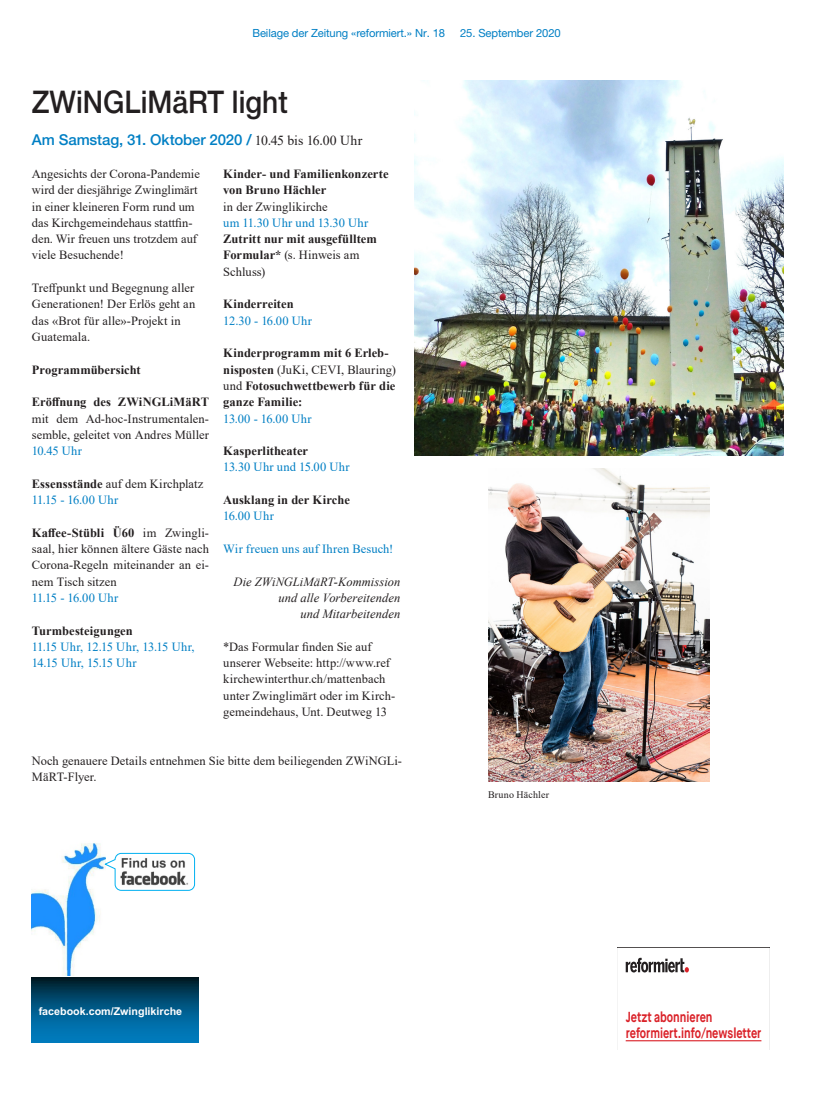
<style>
.page{position:relative;width:815px;height:1106px;background:#fff}
.page>*{position:absolute;margin:0;border:0;box-sizing:border-box;transform-origin:0 0}
.Aktuell_Titel{font:500 31.25px "Helvetica Neue LT Pro";color:#231f20;scale:.9 1}
.t1{font:500 15px "Helvetica Neue LT Pro";letter-spacing:-.005em;color:#007fc4}
.t2{font:700 14.5px/16.5px "Maison Neue";letter-spacing:-.005em;color:#da2128;scale:.78 1}
._03_Kalender_Datum{font:12.5px/16.2px "Times New Roman";color:#231f20}
._03_Kalender_Datum-2{font:700 12.5px/16.2px "Times New Roman";letter-spacing:.005em;color:#231f20}
._03_Kalender_Datum-3{font:12.5px/16.2px "Times New Roman";letter-spacing:.015em;color:#007fc4}
._03_Kalender_Datum-4{font:italic 12.5px/16.2px "Times New Roman";letter-spacing:.005em;color:#231f20;text-align:right}
._03_Kalender_Datum-5{font:12.5px "Times New Roman";letter-spacing:-.01em;color:#007fc4}
.t3{font:11.25px "Helvetica Neue LT Pro";letter-spacing:-.01em;color:#007fc4}
.t4{font:700 10.75px "Arial";color:#fff}
.Text_linksbündig{font:10px "Times New Roman";letter-spacing:.015em;color:#231f20}
.s1{font-family:"Times New Roman";font-weight:400;font-size:13.75px;color:#231f20}
.s2{font-weight:400}
.s3{font-weight:700}
</style>
<div class="page">
<svg style="left:618px;top:947px;width:152px;height:103px"></svg>
<img style="left:32px;top:843px;width:71px;height:132px">
<svg style="left:32px;top:977px;width:167px;height:65px"></svg>
<img style="left:36px;top:995px;width:153px;height:23px">
<svg style="left:103px;top:852px;width:92px;height:39px"></svg>
<img style="left:119px;top:855px;width:72px;height:33px">
<img style="left:415px;top:80px;width:368px;height:375px">
<img style="left:488px;top:468px;width:222px;height:314px">
<p class="t3" style="left:252px;top:26px;width:194px">Beilage der Zeitung «reformiert.» Nr. 18</p>
<p class="t3" style="left:460px;top:26px;width:102px">25. September 2020</p>
<p class="Aktuell_Titel" style="left:32px;top:83px;width:286px">ZWiNGLiMäRT light</p>
<p class="t1" style="left:32px;top:130px;width:332px">Am Samstag, 31. Oktober 2020 / <span class="s1">10.45 bis 16.00 Uhr</span></p>
<p class="_03_Kalender_Datum-2" style="left:223px;top:165px;width:167px">Kinder- und Familienkonzerte von Bruno Hächler</p>
<p class="_03_Kalender_Datum" style="left:223px;top:198px;width:106px">in der Zwinglikirche</p>
<p class="_03_Kalender_Datum-3" style="left:223px;top:214px;width:147px">um 11.30 Uhr und 13.30 Uhr</p>
<p class="_03_Kalender_Datum-2" style="left:223px;top:230px;width:155px">Zutritt nur mit ausgefülltem<br>Formular* <span class="s2">(s. Hinweis am<br>Schluss)</span></p>
<p class="_03_Kalender_Datum-2" style="left:223px;top:296px;width:72px">Kinderreiten</p>
<p class="_03_Kalender_Datum-3" style="left:223px;top:312px;width:90px">12.30 - 16.00 Uhr</p>
<p class="_03_Kalender_Datum-2" style="left:223px;top:344px;width:174px">Kinderprogramm mit 6 Erleb&shy;nisposten <span class="s2">(JuKi, CEVI, Blauring) und</span> Fotosuchwettbewerb für die ganze Familie:</p>
<p class="_03_Kalender_Datum-3" style="left:223px;top:410px;width:90px">13.00 - 16.00 Uhr</p>
<p class="_03_Kalender_Datum-2" style="left:223px;top:442px;width:86px">Kasperlitheater</p>
<p class="_03_Kalender_Datum-3" style="left:223px;top:459px;width:128px">13.30 Uhr und 15.00 Uhr</p>
<p class="_03_Kalender_Datum-2" style="left:223px;top:491px;width:128px">Ausklang in der Kirche</p>
<p class="_03_Kalender_Datum-3" style="left:223px;top:507px;width:52px">16.00 Uhr</p>
<p class="_03_Kalender_Datum-3" style="left:223px;top:540px;width:172px">Wir freuen uns auf Ihren Besuch!</p>
<p class="_03_Kalender_Datum-4" style="left:234px;top:573px;width:168px">Die ZWiNGLiMäRT-Kommission und alle Vorbereitenden<br>und Mitarbeitenden</p>
<p class="_03_Kalender_Datum" style="left:223px;top:638px;width:168px">*Das Formular finden Sie auf unserer Webseite: http://www.ref</p>
<p class="_03_Kalender_Datum" style="left:223px;top:670px;width:174px">kirchewinterthur.ch/mattenbach unter Zwinglimärt oder im Kirch-</p>
<p class="_03_Kalender_Datum" style="left:223px;top:703px;width:165px">gemeindehaus, Unt. Deutweg 13</p>
<p class="_03_Kalender_Datum" style="left:32px;top:752px;width:372px">Noch genauere Details entnehmen Sie bitte dem beiliegenden ZWiNGLi-<br>MäRT-Flyer.</p>
<p class="_03_Kalender_Datum" style="left:32px;top:165px;width:170px">Angesichts der Corona-Pandemie wird der diesjährige Zwinglimärt in einer kleineren Form rund um das Kirchgemeindehaus stattfin&shy;den. Wir freuen uns trotzdem auf viele Besuchende!</p>
<p class="_03_Kalender_Datum" style="left:32px;top:279px;width:165px">Treffpunkt und Begegnung aller<br>Generationen! Der Erlös geht an das «Brot für alle»-Projekt in<br>Guatemala.</p>
<p class="_03_Kalender_Datum-2" style="left:32px;top:361px;width:110px">Programmübersicht</p>
<p class="_03_Kalender_Datum" style="left:32px;top:393px;width:179px;text-align:justify"><span class="s3">Eröffnung des ZWiNGLiMäRT </span>mit dem Ad-hoc-Instrumentalen&shy;semble, geleitet von Andres Müller</p>
<p class="_03_Kalender_Datum-3" style="left:32px;top:442px;width:52px">10.45 Uhr</p>
<p class="_03_Kalender_Datum" style="left:32px;top:475px;width:173px"><span class="s3">Essensstände</span> auf dem Kirchplatz</p>
<p class="_03_Kalender_Datum-5" style="left:32px;top:491px;width:88px">11.15 - 16.00 Uhr</p>
<p class="_03_Kalender_Datum" style="left:32px;top:524px;width:179px;text-align:justify"><span class="s3">Kaffee-Stübli Ü60</span> im Zwingli&shy;saal, hier können ältere Gäste nach Corona-Regeln miteinander an ei&shy;nem Tisch sitzen</p>
<p class="_03_Kalender_Datum-5" style="left:32px;top:589px;width:88px">11.15 - 16.00 Uhr</p>
<p class="_03_Kalender_Datum-2" style="left:32px;top:622px;width:102px">Turmbesteigungen</p>
<p class="_03_Kalender_Datum-3" style="left:32px;top:638px;width:164px">11.15 Uhr, 12.15 Uhr, 13.15 Uhr,<br>14.15 Uhr, 15.15 Uhr</p>
<p class="Text_linksbündig" style="left:488px;top:787px;width:62px">Bruno Hächler</p>
<p class="t4" style="left:39px;top:1003px;width:145px">facebook.com/Zwinglikirche</p>
<p class="t2" style="left:626px;top:1008px;width:175px">Jetzt abonnieren reformiert.info/newsletter</p>
</div>
